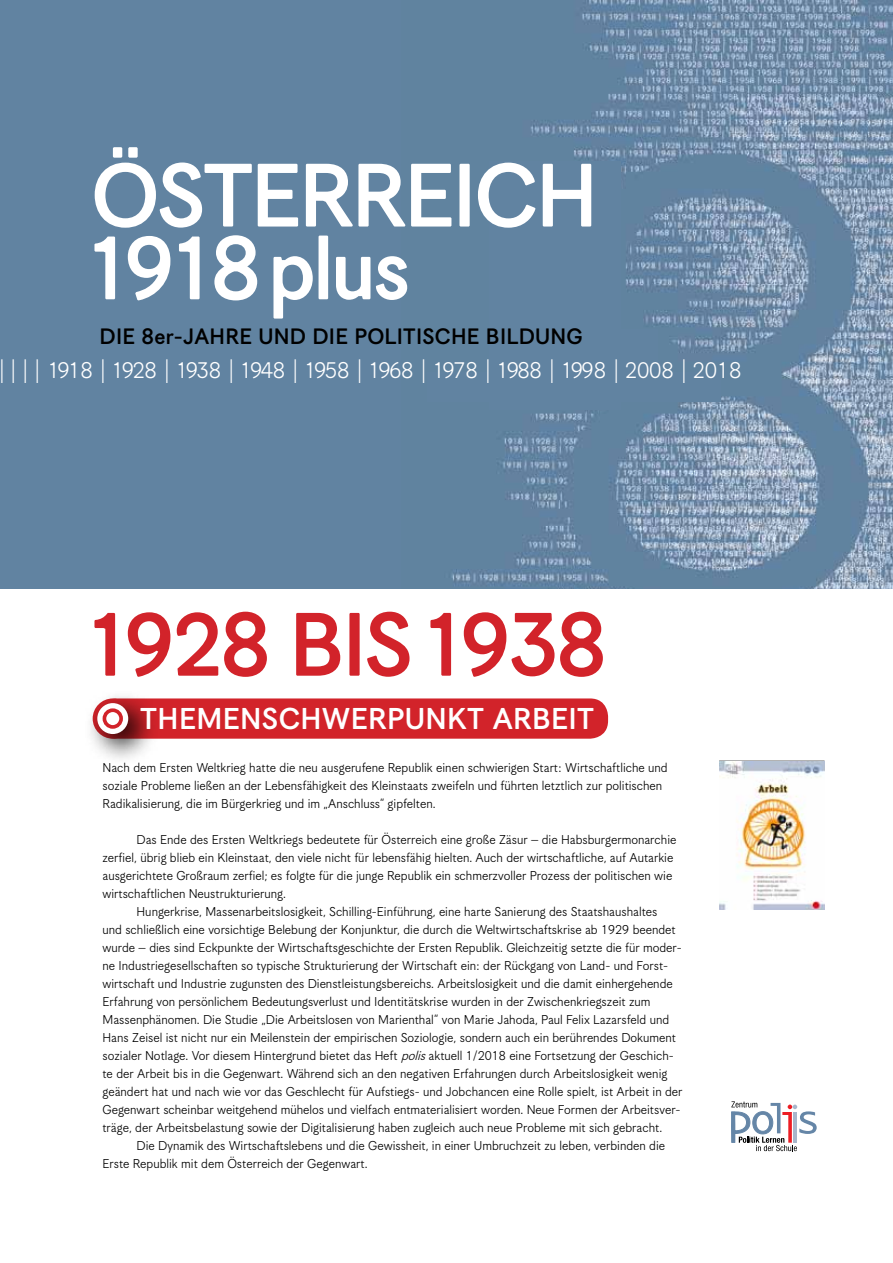
<style>
.page{position:relative;width:893px;height:1263px;background:#fff}
.page>*{position:absolute;margin:0;border:0;box-sizing:border-box;transform-origin:0 0}
.t1{font:96.9px/72.8px "Korpus Grotesk D";letter-spacing:-.03em;color:#fff}
.t2{font:96.9px "Korpus Grotesk D";letter-spacing:-.03em;color:#d2232a}
.t3{font:32.4px "Korpus Grotesk D";letter-spacing:.01em;color:#fff}
.t4{font:25.05px "Korpus Grotesk A";letter-spacing:-.07em;color:#fff}
.t5{font:24px "Korpus Grotesk D";letter-spacing:.01em;color:#000}
.t6{font:14.25px/18px "Korpus Grotesk A";color:#000}
.s1{font-style:italic}
</style>
<div class="page">
<div style="left:0;top:0;width:893px;height:589px;background:#6183a1"></div>
<img style="left:451px;top:0;width:442px;height:589px">
<svg style="left:731px;top:1101px;width:86px;height:50px"></svg>
<div style="left:427px;top:372px;width:293px;height:29px;background:#6183a1"></div>
<div style="left:489px;top:162px;width:132px;height:248px;background:#6183a1"></div>
<div style="left:526px;top:330px;width:132px;height:67px;background:#6183a1"></div>
<div style="left:98px;top:698px;width:510px;height:41px;background:#d2232a;border-radius:18px"></div>
<div style="left:84px;top:689px;width:76px;height:76px;background:#000;opacity:.75"></div>
<div style="left:97px;top:703px;width:31px;height:31px;background:#fff;border-radius:50%"></div>
<div style="left:103px;top:708px;width:20px;height:21px;border:4px solid #d2232a;border-radius:50%"></div>
<img style="left:719px;top:761px;width:105px;height:149px">
<h1 class="t1" style="left:84px;top:159px;width:516px">ÖSTERREICH<br>1918PLUS</h1>
<h3 class="t5" style="left:100px;top:323px;width:485px">DIE 8ER-JAHRE UND DIE POLITISCHE BILDUNG</h3>
<h3 class="t4" style="left:-2px;top:357px;width:744px">| | | | 1918 | 1928 | 1938 | 1948 | 1958 | 1968 | 1978 | 1988 | 1998 | 2008 | 2018</h3>
<h1 class="t2" style="left:84px;top:590px;width:525px">1928 BIS 1938</h1>
<h2 class="t3" style="left:140px;top:700px;width:455px">THEMENSCHWERPUNKT ARBEIT</h2>
<p class="t6" style="left:102px;top:758px;width:567px">Nach dem Ersten Weltkrieg hatte die neu ausgerufene Republik einen schwierigen Start: Wirtschaftliche und soziale Probleme ließen an der Lebensfähigkeit des Kleinstaats zweifeln und führten letztlich zur politischen<br>Radikalisierung, die im Bürgerkrieg und im „Anschluss“ gipfelten.</p>
<p class="t6" style="left:102px;top:830px;width:575px;text-indent:34px">Das Ende des Ersten Weltkriegs bedeutete für Österreich eine große Zäsur – die Habsburgermonarchie zerfiel, übrig blieb ein Kleinstaat, den viele nicht für lebensfähig hielten. Auch der wirtschaftliche, auf Autarkie ausgerichtete Großraum zerfiel; es folgte für die junge Republik ein schmerzvoller Prozess der politischen wie wirtschaftlichen Neustrukturierung.</p>
<p class="t6" style="left:102px;top:902px;width:582px;text-indent:34px">Hungerkrise, Massenarbeitslosigkeit, Schilling-Einführung, eine harte Sanierung des Staatshaushaltes<br>und schließlich eine vorsichtige Belebung der Konjunktur, die durch die Weltwirtschaftskrise ab 1929 beendet wurde – dies sind Eckpunkte der Wirtschaftsgeschichte der Ersten Republik. Gleichzeitig setzte die für moder&shy;ne Industriegesellschaften so typische Strukturierung der Wirtschaft ein: der Rückgang von Land- und Forst&shy;wirtschaft und Industrie zugunsten des Dienstleistungsbereichs. Arbeitslosigkeit und die damit einhergehende Erfahrung von persönlichem Bedeutungsverlust und Identitätskrise wurden in der Zwischenkriegszeit zum Massenphänomen. Die Studie „Die Arbeitslosen von Marienthal“ von Marie Jahoda, Paul Felix Lazarsfeld und Hans Zeisel ist nicht nur ein Meilenstein der empirischen Soziologie, sondern auch ein berührendes Dokument sozialer Notlage. Vor diesem Hintergrund bietet das Heft <span class="s1">polis</span>aktuell 1/2018 eine Fortsetzung der Geschich&shy;te der Arbeit bis in die Gegenwart. Während sich an den negativen Erfahrungen durch Arbeitslosigkeit wenig geändert hat und nach wie vor das Geschlecht für Aufstiegs- und Jobchancen eine Rolle spielt, ist Arbeit in der Gegenwart scheinbar weitgehend mühelos und vielfach entmaterialisiert worden. Neue Formen der Arbeitsver&shy;träge, der Arbeitsbelastung sowie der Digitalisierung haben zugleich auch neue Probleme mit sich gebracht.</p>
<p class="t6" style="left:102px;top:1136px;width:564px;text-indent:34px">Die Dynamik des Wirtschaftslebens und die Gewissheit, in einer Umbruchzeit zu leben, verbinden die<br>Erste Republik mit dem Österreich der Gegenwart.</p>
</div>
